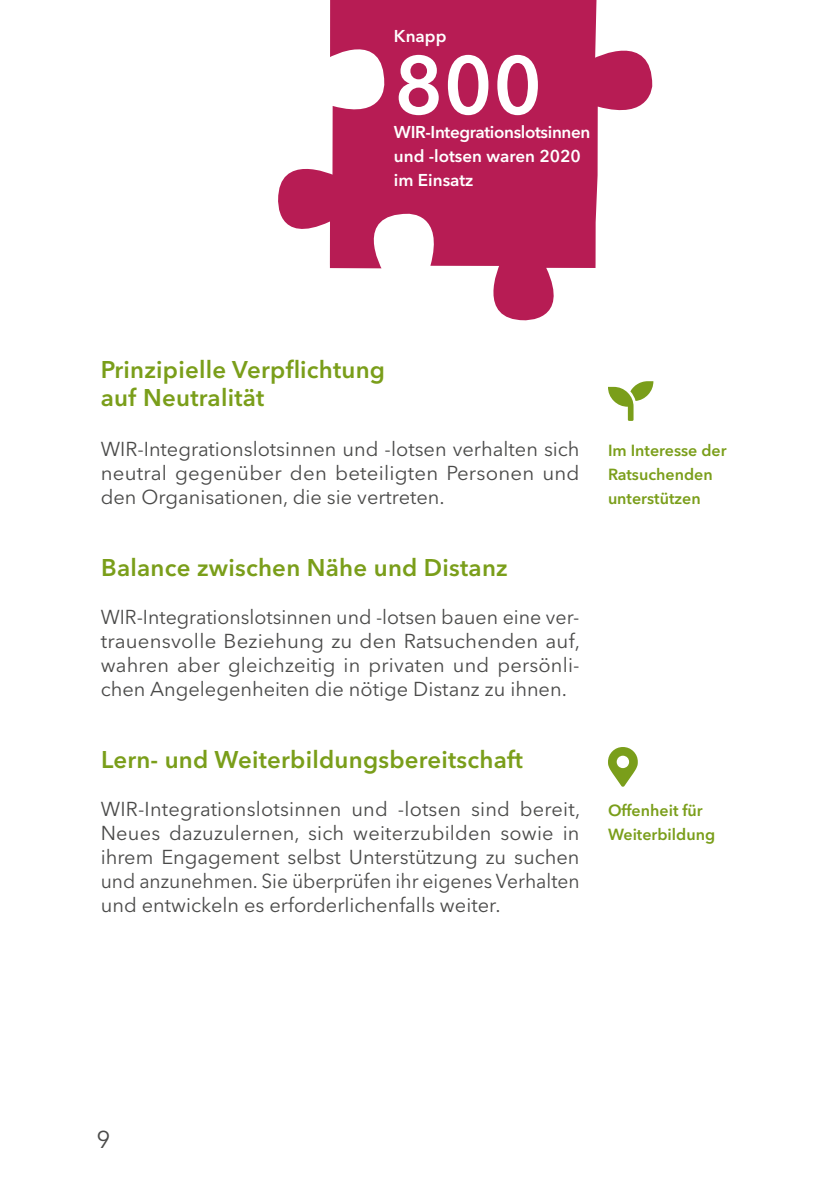
<style>
.page{position:relative;width:840px;height:1191px;background:#fff}
.page>*{position:absolute;margin:0;border:0;box-sizing:border-box;transform-origin:0 0}
.Text_Kasten{font:600 81px "Avenir Next LT Pro";color:#fff}
.Zwischenhead_2{font:600 24px "Avenir Next LT Pro";letter-spacing:.01em;color:#7a9e1a}
.t1{font:24px "Avenir Next LT Pro";color:#4a4a49}
.Fliesstext{font:20px/24px "Avenir Next LT Pro";color:#4a4a49;text-align:justify}
.Text_Kasten-2{font:600 17px/24px "Avenir Next LT Pro";letter-spacing:-.01em;color:#fff}
.Marginalien{font:600 16px/24px "Avenir Next LT Pro";color:#7a9e1a}
</style>
<div class="page">
<svg style="left:278px;top:0;width:374px;height:321px;fill:#b71c54"></svg>
<svg style="left:608px;top:747px;width:29px;height:39px"></svg>
<svg style="left:608px;top:381px;width:45px;height:40px"></svg>
<p class="Text_Kasten-2" style="left:394px;top:24px;width:54px">Knapp</p>
<p class="Text_Kasten" style="left:394px;top:36px;width:150px">800</p>
<p class="Text_Kasten-2" style="left:394px;top:120px;width:198px">WIR-Integrationslotsinnen und -lotsen waren 2020 im Einsatz</p>
<h3 class="Zwischenhead_2" style="left:101px;top:355px;width:286px">Prinzipielle Verpflichtung</h3>
<h3 class="Zwischenhead_2" style="left:101px;top:383px;width:165px">auf Neutralität</h3>
<p class="Fliesstext" style="left:101px;top:437px;width:480px">WIR-Integrationslotsinnen und -lotsen verhalten sich neutral gegenüber den beteiligten Personen und den Organisationen, die sie vertreten.</p>
<h3 class="Zwischenhead_2" style="left:101px;top:553px;width:408px">Balance zwischen Nähe und Distanz</h3>
<p class="Fliesstext" style="left:101px;top:605px;width:480px">WIR-Integrationslotsinnen und -lotsen bauen eine ver&shy;trauensvolle Beziehung zu den Ratsuchenden auf, wahren aber gleichzeitig in privaten und persönli&shy;chen Angelegenheiten die nötige Distanz zu ihnen.</p>
<h3 class="Zwischenhead_2" style="left:101px;top:745px;width:423px">Lern- und Weiterbildungsbereitschaft</h3>
<p class="Fliesstext" style="left:101px;top:797px;width:480px">WIR-Integrationslotsinnen und -lotsen sind bereit, Neues dazuzulernen, sich weiterzubilden sowie in ihrem Engagement selbst Unterstützung zu suchen und anzunehmen. Sie überprüfen ihr eigenes Verhalten und entwickeln es erforderlichenfalls weiter.</p>
<p class="Marginalien" style="left:607px;top:438px;width:120px">Im Interesse der<br>Ratsuchenden unterstützen</p>
<p class="Marginalien" style="left:607px;top:798px;width:96px">Offenheit für</p>
<p class="Marginalien" style="left:607px;top:822px;width:109px">Weiterbildung</p>
<p class="t1" style="left:96px;top:1125px;width:15px">9</p>
</div>
